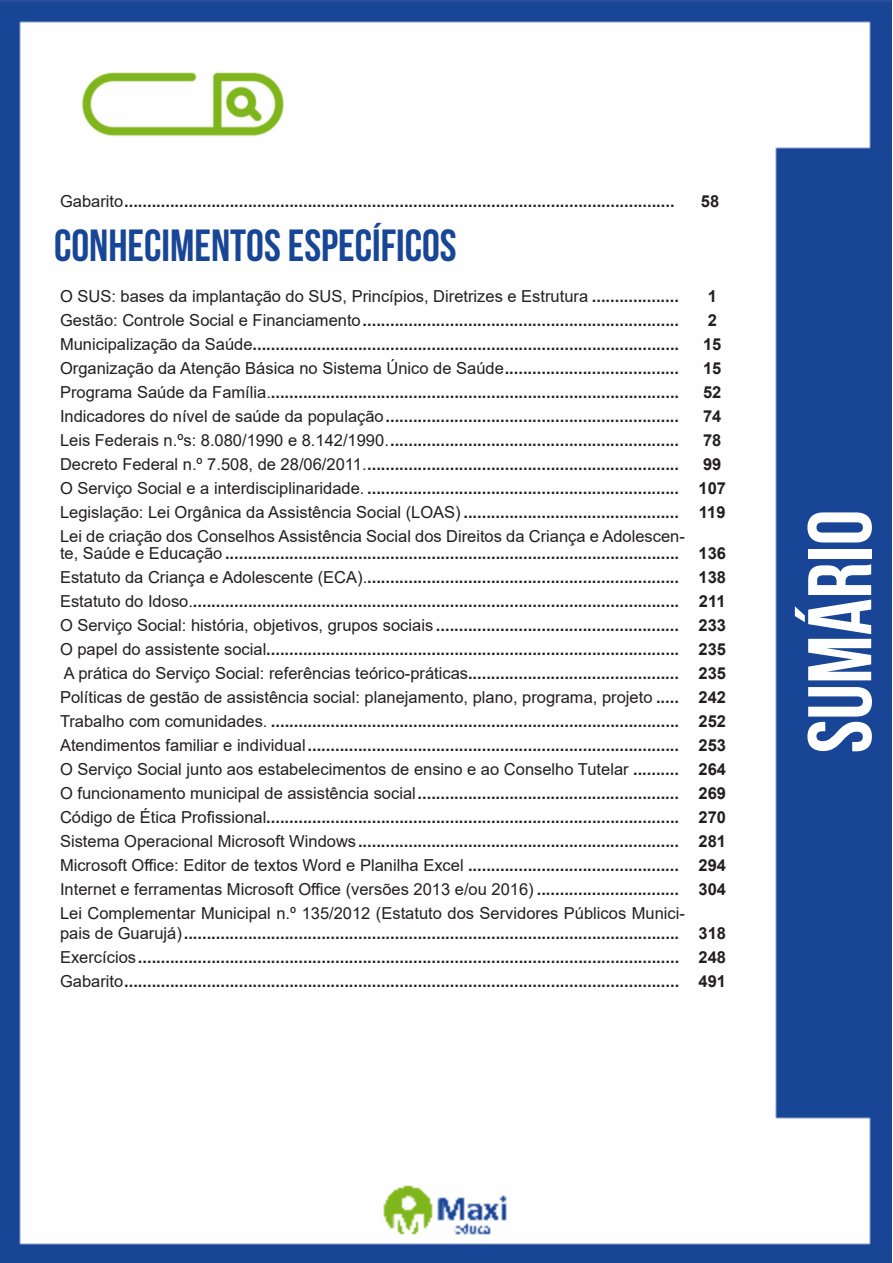
<style>
.page{position:relative;width:893px;height:1263px;background:#fff}
.page>*{position:absolute;margin:0;border:0;box-sizing:border-box;transform-origin:0 0}
.t1{font:700 90px "Bebas Neue";color:#fff}
.t2{font:700 45px "Bebas Neue";color:#184696}
.ALTERNATIVAS{font:700 16.5px/16.5px "Arial";color:#231f20}
.ALTERNATIVAS-2{font:16.5px "Arial";color:#231f20}
.INDICE{font:700 16.5px "Arial";color:#231f20}
.s1{font-weight:400}
.s2{font-weight:700}
</style>
<div class="page">
<img style="left:0;top:0;width:892px;height:1263px">
<div style="left:53px;top:55px;width:317px;height:121px;background:#fff"></div>
<img style="left:82px;top:72px;width:201px;height:64px">
<p class="ALTERNATIVAS" style="left:60px;top:193px;width:616px"><span class="s1">Gabarito</span>........................................................................................................................</p>
<p class="INDICE" style="left:701px;top:190px;width:20px">58</p>
<p class="t2" style="left:54px;top:221px;width:404px">CONHECIMENTOS ESPECÍFICOS</p>
<p class="ALTERNATIVAS-2" style="left:60px;top:285px;width:620px">O SUS: bases da implantação do SUS, Princípios, Diretrizes e Estrutura <span class="s2">...................</span></p>
<p class="INDICE" style="left:708px;top:285px;width:11px">1</p>
<p class="ALTERNATIVAS" style="left:60px;top:312px;width:621px"><span class="s1">Gestão: Controle Social e Financiamento</span>.....................................................................</p>
<p class="INDICE" style="left:708px;top:309px;width:11px">2</p>
<p class="ALTERNATIVAS" style="left:60px;top:336px;width:621px"><span class="s1">Municipalização da Saúde</span>.............................................................................................</p>
<p class="INDICE" style="left:703px;top:333px;width:20px">15</p>
<p class="ALTERNATIVAS-2" style="left:60px;top:357px;width:620px">Organização da Atenção Básica no Sistema Único de Saúde<span class="s2">......................................</span></p>
<p class="INDICE" style="left:703px;top:357px;width:20px">15</p>
<p class="ALTERNATIVAS" style="left:60px;top:384px;width:621px"><span class="s1">Programa Saúde da Família.</span>.........................................................................................</p>
<p class="INDICE" style="left:703px;top:381px;width:20px">52</p>
<p class="ALTERNATIVAS" style="left:60px;top:408px;width:621px"><span class="s1">Indicadores do nível de saúde da população</span>................................................................</p>
<p class="INDICE" style="left:703px;top:405px;width:20px">74</p>
<p class="ALTERNATIVAS" style="left:60px;top:432px;width:621px"><span class="s1">Leis Federais n.ºs: 8.080/1990 e 8.142/1990.</span>...............................................................</p>
<p class="INDICE" style="left:703px;top:429px;width:20px">78</p>
<p class="ALTERNATIVAS" style="left:60px;top:456px;width:621px"><span class="s1">Decreto Federal n.º 7.508, de 28/06/2011.</span>....................................................................</p>
<p class="INDICE" style="left:703px;top:453px;width:20px">99</p>
<p class="ALTERNATIVAS" style="left:60px;top:480px;width:621px"><span class="s1">O Serviço Social e a interdisciplinaridade.</span> ....................................................................</p>
<p class="INDICE" style="left:698px;top:477px;width:29px">107</p>
<p class="ALTERNATIVAS-2" style="left:60px;top:501px;width:621px">Legislação: Lei Orgânica da Assistência Social (LOAS) <span class="s2">...............................................</span></p>
<p class="INDICE" style="left:699px;top:501px;width:28px">119</p>
<p class="ALTERNATIVAS" style="left:60px;top:529px;width:626px"><span class="s1">Lei de criação dos Conselhos Assistência Social dos Direitos da Criança e Adolescen&shy;te, Saúde e Educação</span> ...................................................................................................</p>
<p class="INDICE" style="left:698px;top:541px;width:29px">136</p>
<p class="ALTERNATIVAS" style="left:60px;top:569px;width:621px"><span class="s1">Estatuto da Criança e Adolescente (ECA).</span>....................................................................</p>
<p class="INDICE" style="left:698px;top:565px;width:29px">138</p>
<p class="ALTERNATIVAS" style="left:60px;top:593px;width:621px"><span class="s1">Estatuto do Idoso.</span>..........................................................................................................</p>
<p class="INDICE" style="left:699px;top:589px;width:28px">211</p>
<p class="ALTERNATIVAS" style="left:60px;top:617px;width:621px"><span class="s1">O Serviço Social: história, objetivos, grupos sociais</span> .....................................................</p>
<p class="INDICE" style="left:698px;top:613px;width:29px">233</p>
<p class="ALTERNATIVAS" style="left:60px;top:641px;width:621px"><span class="s1">O papel do assistente social</span>..........................................................................................</p>
<p class="INDICE" style="left:698px;top:637px;width:29px">235</p>
<p class="ALTERNATIVAS-2" style="left:64px;top:662px;width:617px">A prática do Serviço Social: referências teórico-práticas<span class="s2">..............................................</span></p>
<p class="INDICE" style="left:698px;top:662px;width:29px">235</p>
<p class="ALTERNATIVAS-2" style="left:60px;top:686px;width:620px">Políticas de gestão de assistência social: planejamento, plano, programa, projeto <span class="s2">.....</span></p>
<p class="INDICE" style="left:698px;top:686px;width:29px">242</p>
<p class="ALTERNATIVAS" style="left:60px;top:713px;width:621px"><span class="s1">Trabalho com comunidades.</span> .........................................................................................</p>
<p class="INDICE" style="left:698px;top:710px;width:29px">252</p>
<p class="ALTERNATIVAS" style="left:60px;top:737px;width:621px"><span class="s1">Atendimentos familiar e individual</span>.................................................................................</p>
<p class="INDICE" style="left:698px;top:734px;width:29px">253</p>
<p class="ALTERNATIVAS-2" style="left:60px;top:758px;width:620px">O Serviço Social junto aos estabelecimentos de ensino e ao Conselho Tutelar <span class="s2">..........</span></p>
<p class="INDICE" style="left:698px;top:758px;width:29px">264</p>
<p class="ALTERNATIVAS" style="left:60px;top:785px;width:621px"><span class="s1">O funcionamento municipal de assistência social</span>.........................................................</p>
<p class="INDICE" style="left:698px;top:782px;width:29px">269</p>
<p class="ALTERNATIVAS" style="left:60px;top:809px;width:621px"><span class="s1">Código de Ética Profissional</span>..........................................................................................</p>
<p class="INDICE" style="left:698px;top:806px;width:29px">270</p>
<p class="ALTERNATIVAS" style="left:60px;top:833px;width:621px"><span class="s1">Sistema Operacional Microsoft Windows</span>......................................................................</p>
<p class="INDICE" style="left:698px;top:830px;width:29px">281</p>
<p class="ALTERNATIVAS-2" style="left:60px;top:854px;width:620px">Microsoft Office: Editor de textos Word e Planilha Excel <span class="s2">..............................................</span></p>
<p class="INDICE" style="left:698px;top:854px;width:29px">294</p>
<p class="ALTERNATIVAS-2" style="left:60px;top:878px;width:620px">Internet e ferramentas Microsoft Office (versões 2013 e/ou 2016) <span class="s2">...............................</span></p>
<p class="INDICE" style="left:698px;top:878px;width:29px">304</p>
<p class="ALTERNATIVAS" style="left:60px;top:904px;width:626px;line-height:19.8px"><span class="s1">Lei Complementar Municipal n.º 135/2012 (Estatuto dos Servidores Públicos Munici&shy;pais de Guarujá)</span>............................................................................................................</p>
<p class="INDICE" style="left:698px;top:921px;width:29px">318</p>
<p class="ALTERNATIVAS" style="left:60px;top:949px;width:621px"><span class="s1">Exercícios</span>......................................................................................................................</p>
<p class="INDICE" style="left:698px;top:945px;width:29px">248</p>
<p class="ALTERNATIVAS" style="left:60px;top:973px;width:621px"><span class="s1">Gabarito</span>.........................................................................................................................</p>
<p class="INDICE" style="left:698px;top:969px;width:29px">491</p>
<h1 class="t1" style="left:791px;top:753px;width:245px;rotate:-90deg">SUMÁRIO</h1>
</div>
